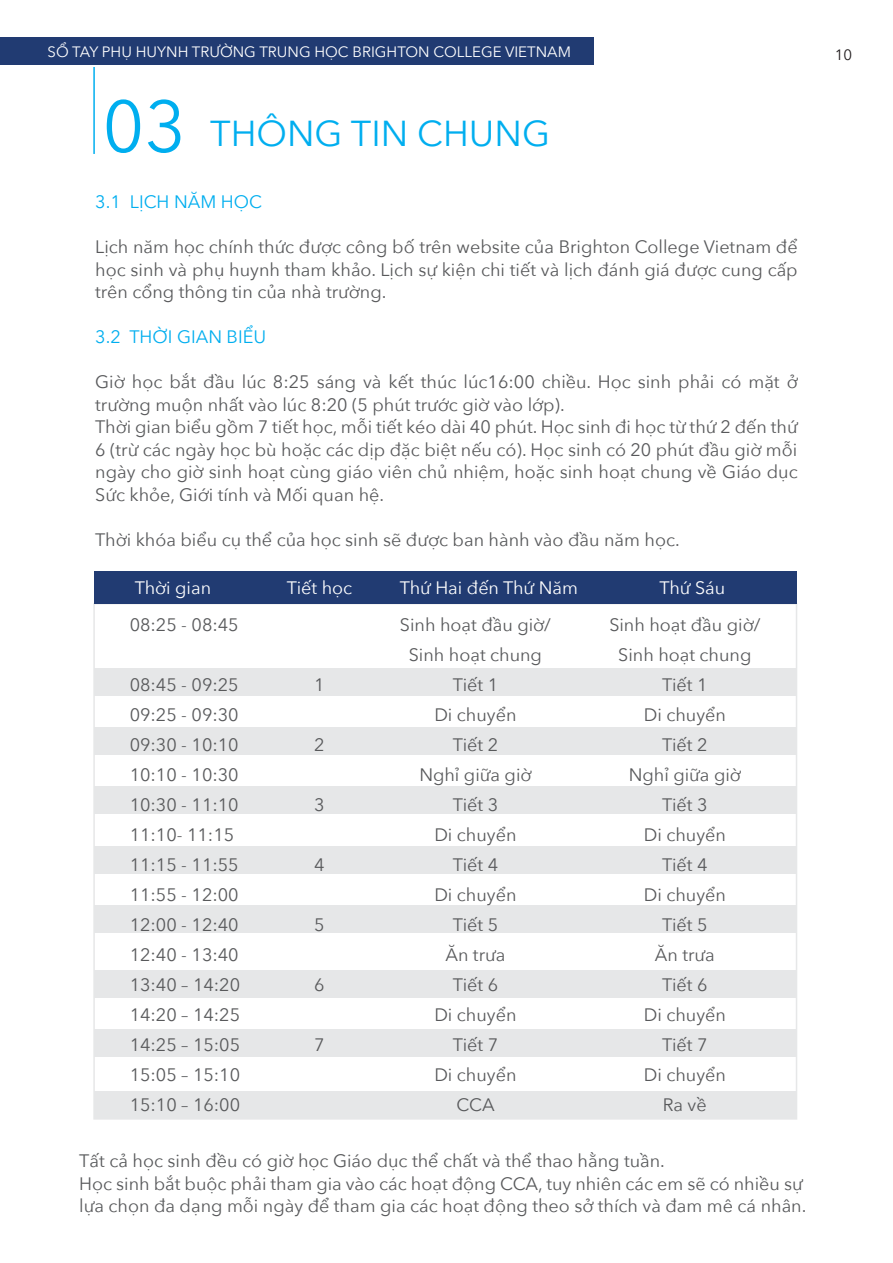
<style>
.page{position:relative;width:893px;height:1263px;background:#fff}
.page>*{position:absolute;margin:0;border:0;box-sizing:border-box;transform-origin:0 0}
.t1{font:36px "Avenir Next";color:#00aeef}
.t2{font:18px/30px "Avenir Next";color:#58595b}
.t3{font:18px "Avenir Next";color:#fff}
.t4{font:18px "Avenir Next";color:#00aeef}
.t5{font:15px "Avenir Next";color:#fff}
.t6{font:15px "Avenir Next";color:#231f20}
.s1{font-size:72px}
</style>
<div class="page">
<div style="left:0;top:37px;width:593px;height:28px;background:#213b72"></div>
<hr style="left:93px;top:67px;width:2px;height:87px;background:#00aeef">
<div style="left:94px;top:668px;width:702px;height:27px;background:#e6e7e8"></div>
<div style="left:94px;top:727px;width:702px;height:28px;background:#e6e7e8"></div>
<div style="left:94px;top:786px;width:702px;height:28px;background:#e6e7e8"></div>
<div style="left:94px;top:846px;width:702px;height:27px;background:#e6e7e8"></div>
<div style="left:94px;top:905px;width:702px;height:28px;background:#e6e7e8"></div>
<div style="left:94px;top:970px;width:702px;height:27px;background:#e6e7e8"></div>
<div style="left:94px;top:1029px;width:702px;height:28px;background:#e6e7e8"></div>
<div style="left:94px;top:1091px;width:702px;height:28px;background:#e6e7e8"></div>
<div style="left:94px;top:571px;width:702px;height:33px;background:#213b72"></div>
<p class="t5" style="left:48px;top:39px;width:525px">SỔ TAY PHỤ HUYNH TRƯỜNG TRUNG HỌC BRIGHTON COLLEGE VIETNAM</p>
<h1 class="t1" style="left:103px;top:103px;width:449px"><span class="s1">03</span> THÔNG TIN CHUNG</h1>
<p class="t4" style="left:95px;top:187px;width:168px">3.1 LỊCH NĂM HỌC</p>
<p class="t2" style="left:95px;top:235px;width:704px;line-height:22.5px;text-align:justify">Lịch năm học chính thức được công bố trên website của Brighton College Vietnam để học sinh và phụ huynh tham khảo. Lịch sự kiện chi tiết và lịch đánh giá được cung cấp trên cổng thông tin của nhà trường.</p>
<p class="t4" style="left:95px;top:322px;width:172px">3.2 THỜI GIAN BIỂU</p>
<p class="t2" style="left:95px;top:370px;width:704px;line-height:22.5px">Giờ học bắt đầu lúc 8:25 sáng và kết thúc lúc16:00 chiều. Học sinh phải có mặt ở trường muộn nhất vào lúc 8:20 (5 phút trước giờ vào lớp).<br>Thời gian biểu gồm 7 tiết học, mỗi tiết kéo dài 40 phút. Học sinh đi học từ thứ 2 đến thứ 6 (trừ các ngày học bù hoặc các dịp đặc biệt nếu có). Học sinh có 20 phút đầu giờ mỗi ngày cho giờ sinh hoạt cùng giáo viên chủ nhiệm, hoặc sinh hoạt chung về Giáo dục Sức khỏe, Giới tính và Mối quan hệ.</p>
<p class="t2" style="left:95px;top:524px;width:586px">Thời khóa biểu cụ thể của học sinh sẽ được ban hành vào đầu năm học.</p>
<p class="t3" style="left:135px;top:572px;width:78px">Thời gian</p>
<p class="t3" style="left:287px;top:572px;width:67px">Tiết học</p>
<p class="t3" style="left:400px;top:572px;width:180px">Thứ Hai đến Thứ Năm</p>
<p class="t3" style="left:659px;top:572px;width:67px">Thứ Sáu</p>
<p class="t2" style="left:130px;top:609px;width:111px">08:25 - 08:45</p>
<p class="t2" style="left:130px;top:669px;width:112px">08:45 - 09:25<br>09:25 - 09:30<br>09:30 - 10:10<br>10:10 - 10:30<br>10:30 - 11:10<br>11:10- 11:15<br>11:15 - 11:55<br>11:55 - 12:00<br>12:00 - 12:40<br>12:40 - 13:40<br>13:40 – 14:20<br>14:20 – 14:25<br>14:25 – 15:05<br>15:05 – 15:10<br>15:10 – 16:00</p>
<p class="t2" style="left:314px;top:669px;width:12px">1</p>
<p class="t2" style="left:314px;top:729px;width:12px">2</p>
<p class="t2" style="left:314px;top:789px;width:12px">3</p>
<p class="t2" style="left:314px;top:849px;width:12px">4</p>
<p class="t2" style="left:314px;top:909px;width:12px">5</p>
<p class="t2" style="left:314px;top:969px;width:12px">6</p>
<p class="t2" style="left:314px;top:1029px;width:12px">7</p>
<p class="t2" style="left:400px;top:609px;width:152px;text-align:center">Sinh hoạt đầu giờ/<br>Sinh hoạt chung<br>Tiết 1<br>Di chuyển<br>Tiết 2<br>Nghỉ giữa giờ<br>Tiết 3<br>Di chuyển<br>Tiết 4<br>Di chuyển<br>Tiết 5<br>Ăn trưa<br>Tiết 6<br>Di chuyển<br>Tiết 7<br>Di chuyển<br>CCA</p>
<p class="t2" style="left:609px;top:609px;width:152px;text-align:center">Sinh hoạt đầu giờ/<br>Sinh hoạt chung<br>Tiết 1<br>Di chuyển<br>Tiết 2<br>Nghỉ giữa giờ<br>Tiết 3<br>Di chuyển<br>Tiết 4<br>Di chuyển<br>Tiết 5<br>Ăn trưa<br>Tiết 6<br>Di chuyển<br>Tiết 7<br>Di chuyển<br>Ra về</p>
<p class="t2" style="left:79px;top:1149px;width:729px;line-height:22.5px">Tất cả học sinh đều có giờ học Giáo dục thể chất và thể thao hằng tuần.<br>Học sinh bắt buộc phải tham gia vào các hoạt động CCA, tuy nhiên các em sẽ có nhiều sự lựa chọn đa dạng mỗi ngày để tham gia các hoạt động theo sở thích và đam mê cá nhân.</p>
<p class="t6" style="left:835px;top:42px;width:19px">10</p>
</div>
